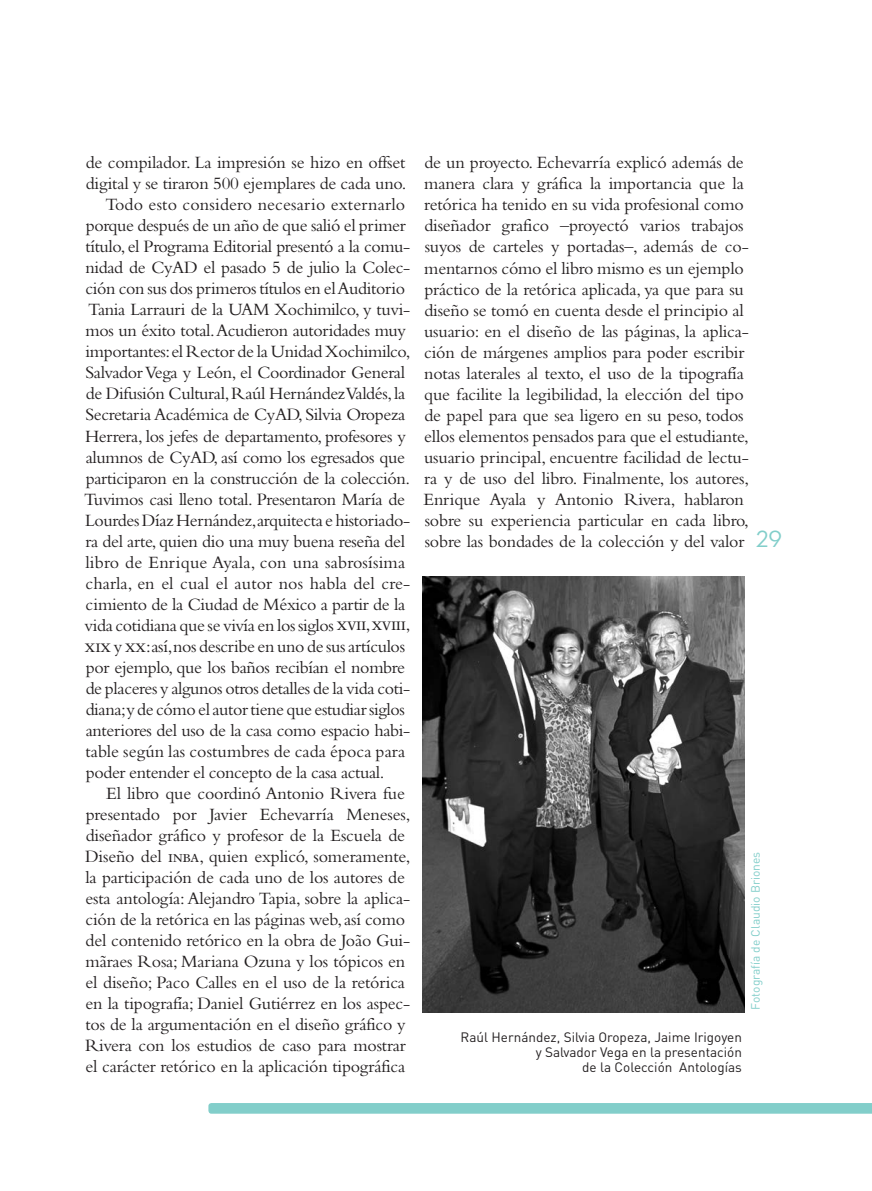
<style>
.page{position:relative;width:872px;height:1191px;background:#fff}
.page>*{position:absolute;margin:0;border:0;box-sizing:border-box;transform-origin:0 0}
.t1{font:24px "Neutra Text Book Alt";color:#82ceca}
.t2{font:18px/21px "Bembo Std";letter-spacing:-.01em;color:#231f20}
.t3{font:18px "Bembo Std";letter-spacing:.01em;color:#231f20}
.t4{font:13.5px/15px "DIN Pro";color:#231f20;text-align:right}
.t5{font:12px "DIN Pro";color:#82ceca}
.s1{font-size:19.5px}
</style>
<div class="page">
<img style="left:423px;top:577px;width:321px;height:435px">
<div style="left:208px;top:1103px;width:664px;height:10px;background:#82ceca"></div>
<p class="t2" style="left:86px;top:152px;width:321px">de compilador. La impresión se hizo en offset</p>
<p class="t2" style="left:86px;top:173px;width:322px">digital y se tiraron 500 ejemplares de cada uno.</p>
<p class="t3" style="left:105px;top:194px;width:301px">Todo esto considero necesario externarlo</p>
<p class="t2" style="left:86px;top:215px;width:321px">porque después de un año de que salió el primer</p>
<p class="t2" style="left:85px;top:236px;width:326px">título, el Programa Editorial presentó a la comu-</p>
<p class="t2" style="left:86px;top:257px;width:326px">nidad de CyAD el pasado 5 de julio la Colec-</p>
<p class="t2" style="left:86px;top:278px;width:321px">ción con sus dos primeros títulos en el Auditorio</p>
<p class="t2" style="left:88px;top:299px;width:323px">Tania Larrauri de la UAM Xochimilco, y tuvi-</p>
<p class="t2" style="left:86px;top:320px;width:322px">mos un éxito total. Acudieron autoridades muy</p>
<p class="t2" style="left:85px;top:341px;width:326px">importantes:el Rector de la Unidad Xochimilco,</p>
<p class="t2" style="left:85px;top:362px;width:321px">Salvador Vega y León, el Coordinador General</p>
<p class="t2" style="left:86px;top:383px;width:321px">de Difusión Cultural, Raúl Hernández Valdés, la</p>
<p class="t2" style="left:85px;top:404px;width:321px">Secretaria Académica de CyAD, Silvia Oropeza</p>
<p class="t2" style="left:85px;top:425px;width:322px">Herrera, los jefes de departamento, profesores y</p>
<p class="t2" style="left:86px;top:446px;width:321px">alumnos de CyAD, así como los egresados que</p>
<p class="t2" style="left:86px;top:467px;width:326px">participaron en la construcción de la colección.</p>
<p class="t2" style="left:84px;top:488px;width:322px">Tuvimos casi lleno total. Presentaron María de</p>
<p class="t2" style="left:85px;top:509px;width:327px">Lourdes Díaz Hernández,arquitecta e historiado-</p>
<p class="t2" style="left:86px;top:530px;width:321px">ra del arte, quien dio una muy buena reseña del</p>
<p class="t3" style="left:85px;top:551px;width:321px">libro de Enrique Ayala, con una sabrosísima</p>
<p class="t2" style="left:86px;top:572px;width:326px">charla, en el cual el autor nos habla del cre-</p>
<p class="t2" style="left:86px;top:593px;width:321px">cimiento de la Ciudad de México a partir de la</p>
<p class="t2" style="left:85px;top:614px;width:327px">vida cotidiana que se vivía en los siglos <span class="s1">xvii</span>,<span class="s1">xviii</span>,</p>
<p class="t2" style="left:85px;top:635px;width:322px"><span class="s1">xix</span> y <span class="s1">xx</span>:así,nos describe en uno de sus artículos</p>
<p class="t2" style="left:86px;top:656px;width:321px">por ejemplo, que los baños recibían el nombre</p>
<p class="t2" style="left:86px;top:677px;width:326px">de placeres y algunos otros detalles de la vida coti-</p>
<p class="t2" style="left:86px;top:698px;width:321px">diana;y de cómo el autor tiene que estudiar siglos</p>
<p class="t2" style="left:86px;top:719px;width:326px">anteriores del uso de la casa como espacio habi-</p>
<p class="t2" style="left:85px;top:740px;width:321px">table según las costumbres de cada época para</p>
<p class="t2" style="left:86px;top:761px;width:300px">poder entender el concepto de la casa actual.</p>
<p class="t2" style="left:106px;top:782px;width:300px">El libro que coordinó Antonio Rivera fue</p>
<p class="t2" style="left:86px;top:803px;width:326px">presentado por Javier Echevarría Meneses,</p>
<p class="t2" style="left:86px;top:824px;width:321px">diseñador gráfico y profesor de la Escuela de</p>
<p class="t2" style="left:85px;top:845px;width:327px">Diseño del inba, quien explicó, someramente,</p>
<p class="t2" style="left:85px;top:866px;width:321px">la participación de cada uno de los autores de</p>
<p class="t2" style="left:86px;top:887px;width:326px">esta antología: Alejandro Tapia, sobre la aplica-</p>
<p class="t2" style="left:86px;top:908px;width:321px">ción de la retórica en las páginas web, así como</p>
<p class="t2" style="left:86px;top:929px;width:326px">del contenido retórico en la obra de João Gui-</p>
<p class="t2" style="left:86px;top:950px;width:321px">mãraes Rosa; Mariana Ozuna y los tópicos en</p>
<p class="t2" style="left:86px;top:971px;width:321px">el diseño; Paco Calles en el uso de la retórica</p>
<p class="t2" style="left:86px;top:992px;width:326px">en la tipografía; Daniel Gutiérrez en los aspec-</p>
<p class="t2" style="left:85px;top:1013px;width:322px">tos de la argumentación en el diseño gráfico y</p>
<p class="t2" style="left:85px;top:1034px;width:322px">Rivera con los estudios de caso para mostrar</p>
<p class="t2" style="left:86px;top:1055px;width:321px">el carácter retórico en la aplicación tipográfica</p>
<p class="t2" style="left:423px;top:152px;width:327px">de un proyecto. Echevarría explicó además de manera clara y gráfica la importancia que la retórica ha tenido en su vida profesional como diseñador grafico –proyectó varios trabajos suyos de carteles y portadas–, además de co&shy;mentarnos cómo el libro mismo es un ejemplo práctico de la retórica aplicada, ya que para su diseño se tomó en cuenta desde el principio al usuario: en el diseño de las páginas, la aplica&shy;ción de márgenes amplios para poder escribir notas laterales al texto, el uso de la tipografía que facilite la legibilidad, la elección del tipo de papel para que sea ligero en su peso, todos ellos elementos pensados para que el estudiante, usuario principal, encuentre facilidad de lectu&shy;ra y de uso del libro. Finalmente, los autores, Enrique Ayala y Antonio Rivera, hablaron sobre su experiencia particular en cada libro, sobre las bondades de la colección y del valor</p>
<p class="t1" style="left:755px;top:524px;width:28px">29</p>
<p class="t4" style="left:460px;top:1028px;width:283px">Raúl Hernández, Silvia Oropeza, Jaime Irigoyen y Salvador Vega en la presentación<br>de la Colección Antologías</p>
<p class="t5" style="left:747px;top:1009px;width:159px;rotate:-90deg">Fotografía de Claudio Briones</p>
</div>
